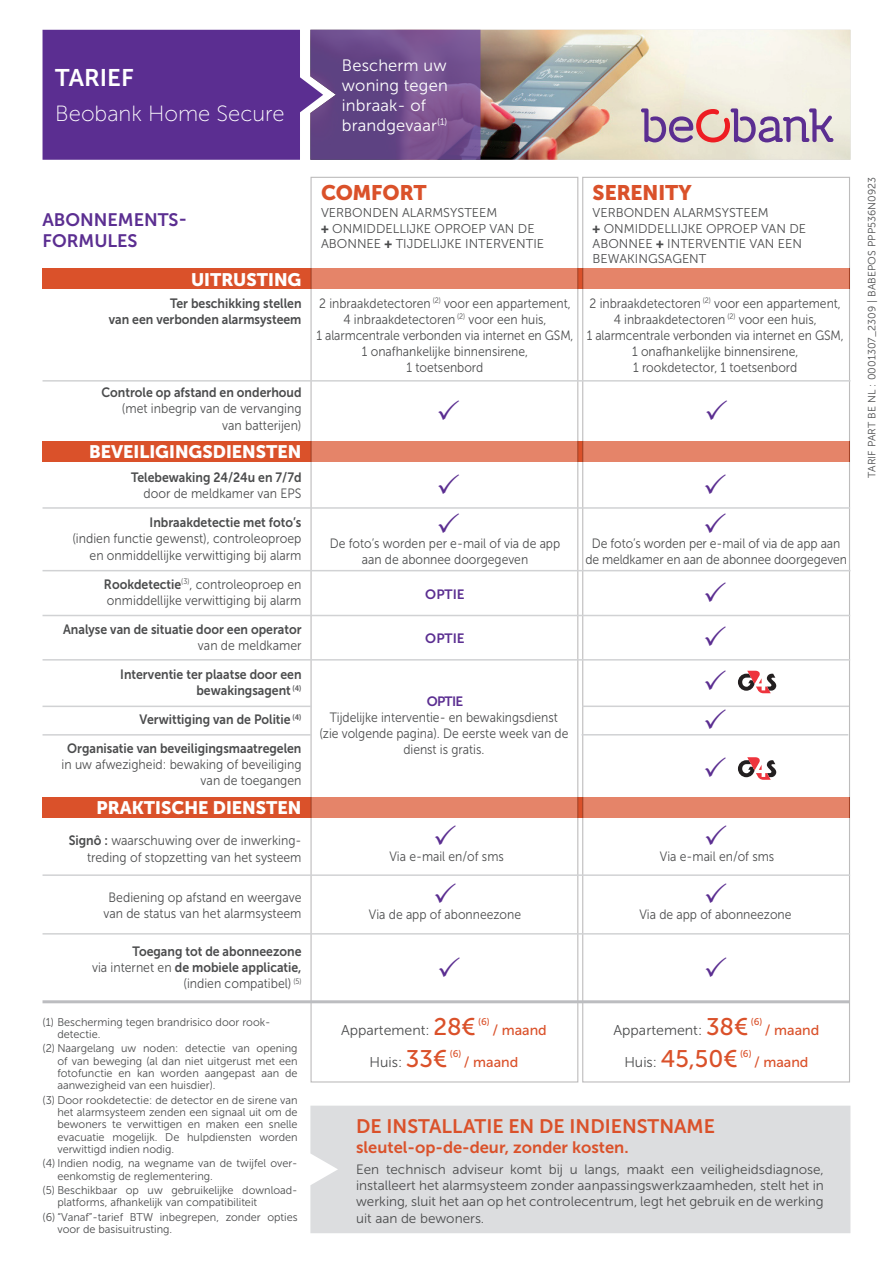
<style>
.page{position:relative;width:893px;height:1263px;background:#fff}
.page>*{position:absolute;margin:0;border:0;box-sizing:border-box;transform-origin:0 0}
.t1{font:24px "Museo Sans 500";color:#da512a}
.t2{font:24px "Museo Sans 700";color:#fff}
.t3{font:21.9px "Museo Sans 100";color:#fff}
.t4{font:21px "Museo Sans Cyrl 900";color:#da512a}
.t5{font:19.5px "Museo Sans 700";color:#da512a}
.t6{font:18px "Museo Sans Cyrl 900";color:#fff}
.t7{font:18px/21.6px "Museo Sans 700";color:#5b2e91}
.t8{font:16.5px/19.8px "Museo Sans 300";letter-spacing:.01em;color:#fff}
.t9{font:16.5px "Museo Sans 700";color:#da512a}
.t10{font:14.25px "Museo Sans 300";color:#4b4c4d}
.t11{font:14.25px "Museo Sans 500";color:#da512a}
.t12{font:13.5px/16.2px "Museo Sans 300";color:#4b4c4d;text-align:center;scale:.9 1}
.t13{font:13.5px/16.2px "Museo Sans 300";color:#4b4c4d;text-align:right;scale:.91 1}
.t14{font:13.5px/16.2px "Museo Sans 700";color:#4b4c4d;text-align:right;scale:.91 1}
.t15{font:13.5px/16.2px "Museo Sans 300";color:#4b4c4d;text-align:justify}
.t16{font:13.5px "Museo Sans 700";color:#5b2e91}
.t17{font:12.75px/15.3px "Museo Sans 300";color:#4b4c4d}
.t18{font:11.25px/12.3px "Museo Sans 300";color:#4b4c4d}
.t19{font:10.5px "Museo Sans 300";letter-spacing:.01em;color:#4b4c4d}
.t20{font:9.6px "Museo Sans 500";color:#da512a}
.s1{font-family:"Museo Sans 700"}
.s2{font-family:"Museo Sans 300"}
.s3{font-family:"Museo Sans Cyrl 900"}
.s4{font-family:"Museo Sans 500";font-size:24px;color:#da512a}
.s5{font-family:"Museo Sans 300";font-size:14.25px;color:#4b4c4d}
</style>
<div class="page">
<div style="left:310px;top:1106px;width:540px;height:127px;background:#dcdddf"></div>
<div style="left:43px;top:798px;width:807px;height:20px;background:#da512a"></div>
<div style="left:43px;top:269px;width:807px;height:20px;background:#da512a"></div>
<div style="left:43px;top:441px;width:807px;height:20px;background:#da512a"></div>
<svg style="left:310px;top:176px;width:269px;height:907px"></svg>
<svg style="left:582px;top:176px;width:269px;height:907px"></svg>
<hr style="left:43px;top:380px;width:807px;height:2px;background:#d1d2d4">
<hr style="left:43px;top:507px;width:807px;height:2px;background:#d1d2d4">
<hr style="left:43px;top:570px;width:807px;height:1px;background:#d1d2d4">
<hr style="left:43px;top:659px;width:807px;height:2px;background:#d1d2d4">
<hr style="left:43px;top:615px;width:807px;height:1px;background:#d1d2d4">
<hr style="left:582px;top:705px;width:267px;height:2px;background:#d1d2d4">
<hr style="left:43px;top:706px;width:269px;height:1px;background:#d1d2d4">
<hr style="left:582px;top:734px;width:266px;height:1px;background:#d1d2d4">
<hr style="left:43px;top:734px;width:268px;height:2px;background:#d1d2d4">
<svg style="left:738px;top:671px;width:38px;height:22px"></svg>
<svg style="left:738px;top:757px;width:38px;height:23px"></svg>
<hr style="left:43px;top:933px;width:807px;height:1px;background:#d1d2d4">
<hr style="left:43px;top:1000px;width:806px;height:3px;background:#bcbdc0">
<hr style="left:43px;top:874px;width:807px;height:2px;background:#d1d2d4">
<img style="left:480px;top:30px;width:370px;height:130px">
<svg style="left:43px;top:30px;width:437px;height:130px;background:#663e91"></svg>
<svg style="left:641px;top:108px;width:192px;height:34px;background:#c2a6b6"></svg>
<svg style="left:438px;top:399px;width:21px;height:21px"></svg>
<svg style="left:438px;top:473px;width:21px;height:20px"></svg>
<svg style="left:706px;top:399px;width:21px;height:21px"></svg>
<svg style="left:705px;top:473px;width:21px;height:20px"></svg>
<svg style="left:705px;top:708px;width:21px;height:21px"></svg>
<svg style="left:705px;top:582px;width:21px;height:20px"></svg>
<svg style="left:705px;top:626px;width:21px;height:20px"></svg>
<svg style="left:438px;top:512px;width:21px;height:20px"></svg>
<svg style="left:705px;top:512px;width:21px;height:20px"></svg>
<svg style="left:705px;top:670px;width:21px;height:20px"></svg>
<svg style="left:705px;top:756px;width:21px;height:20px"></svg>
<svg style="left:439px;top:957px;width:21px;height:20px"></svg>
<svg style="left:706px;top:957px;width:20px;height:20px"></svg>
<svg style="left:706px;top:825px;width:20px;height:20px"></svg>
<svg style="left:706px;top:882px;width:20px;height:20px"></svg>
<svg style="left:435px;top:825px;width:21px;height:20px"></svg>
<svg style="left:435px;top:882px;width:21px;height:20px"></svg>
<h1 class="t2" style="left:55px;top:65px;width:80px">TARIEF</h1>
<h2 class="t3" style="left:55px;top:102px;width:231px">Beobank Home Secure</h2>
<p class="t8" style="left:342px;top:56px;width:107px">Bescherm uw woning tegen inbraak- of brandgevaar<sup>(1)</sup></p>
<h3 class="t7" style="left:43px;top:209px;width:146px">ABONNEMENTS-<br>FORMULES</h3>
<h3 class="t6" style="left:191px;top:269px;width:112px">UITRUSTING</h3>
<p class="t14" style="left:109px;top:295px;width:213px">Ter beschikking stellen<br>van een verbonden alarmsysteem</p>
<p class="t14" style="left:101px;top:384px;width:221px">Controle op afstand en onderhoud</p>
<p class="t13" style="left:122px;top:401px;width:199px">(met inbegrip van de vervanging van batterijen)</p>
<h3 class="t6" style="left:89px;top:441px;width:214px">BEVEILIGINGSDIENSTEN</h3>
<p class="t14" style="left:131px;top:469px;width:189px">Telebewaking 24/24u en 7/7d</p>
<p class="t13" style="left:144px;top:486px;width:175px">door de meldkamer van EPS</p>
<p class="t14" style="left:150px;top:514px;width:168px">Inbraakdetectie met foto’s</p>
<p class="t13" style="left:72px;top:531px;width:253px">(indien functie gewenst), controleoproep en onmiddellijke verwittiging bij alarm</p>
<p class="t13" style="left:104px;top:576px;width:219px;text-align:left"><span class="s1">Rookdetectie</span><sup>(3)</sup>, controleoproep en onmiddellijke verwittiging bij alarm</p>
<p class="t14" style="left:63px;top:621px;width:263px">Analyse van de situatie door een operator</p>
<p class="t13" style="left:198px;top:637px;width:115px">van de meldkamer</p>
<p class="t14" style="left:120px;top:666px;width:201px">Interventie ter plaatse door een bewakingsagent <sup>(4)</sup></p>
<p class="t14" style="left:67px;top:705px;width:259px;line-height:29px">Verwittiging van de Politie <sup>(4)<br></sup>Organisatie van beveiligingsmaatregelen</p>
<p class="t13" style="left:62px;top:757px;width:265px">in uw afwezigheid: bewaking of beveiliging van de toegangen</p>
<h3 class="t6" style="left:97px;top:798px;width:206px">PRAKTISCHE DIENSTEN</h3>
<p class="t13" style="left:69px;top:833px;width:257px"><span class="s1">Signô :</span> waarschuwing over de inwerking&shy;treding of stopzetting van het systeem</p>
<p class="t13" style="left:103px;top:889px;width:219px;text-align:center">Bediening op afstand en weergave van de status van het alarmsysteem</p>
<p class="t14" style="left:92px;top:943px;width:232px">Toegang tot de abonneezone<br><span class="s2">via internet en</span> de mobiele applicatie,</p>
<p class="t13" style="left:183px;top:975px;width:131px">(indien compatibel) <sup>(5)</sup></p>
<p class="t18" style="left:57px;top:1016px;width:212px;text-indent:-15px">(1) Bescherming tegen brandrisico door rook&shy;detectie.</p>
<p class="t18" style="left:57px;top:1042px;width:242px;text-align:justify;text-indent:-15px">(2) Naargelang uw noden: detectie van opening of van beweging (al dan niet uitgerust met een fotofunctie en kan worden aangepast aan de aanwezigheid van een huisdier).</p>
<p class="t18" style="left:57px;top:1094px;width:242px;text-align:justify;text-indent:-15px">(3) Door rookdetectie: de detector en de sirene van het alarmsysteem zenden een signaal uit om de bewoners te verwittigen en maken een snelle evacuatie mogelijk. De hulpdiensten worden verwittigd indien nodig.</p>
<p class="t18" style="left:57px;top:1157px;width:242px;text-indent:-15px">(4) Indien nodig, na wegname van de twijfel over&shy;eenkomstig de reglementering.</p>
<p class="t18" style="left:57px;top:1184px;width:239px;text-indent:-15px">(5) Beschikbaar op uw gebruikelijke download&shy;platforms, afhankelijk van compatibiliteit</p>
<p class="t18" style="left:57px;top:1211px;width:242px;text-indent:-15px">(6) “Vanaf”-tarief BTW inbegrepen, zonder opties voor de basisuitrusting.</p>
<h3 class="t4" style="left:321px;top:181px;width:107px">COMFORT</h3>
<p class="t17" style="left:321px;top:205px;width:225px">VERBONDEN ALARMSYSTEEM<br><span class="s3">+</span> ONMIDDELLIJKE OPROEP VAN DE<br>ABONNEE <span class="s3">+</span> TIJDELIJKE INTERVENTIE</p>
<p class="t12" style="left:316px;top:295px;width:287px">2 inbraakdetectoren <sup>(2)</sup> voor een appartement, 4 inbraakdetectoren <sup>(2)</sup> voor een huis,<br>1 alarmcentrale verbonden via internet en GSM, 1 onafhankelijke binnensirene,<br>1 toetsenbord</p>
<h3 class="t4" style="left:593px;top:181px;width:101px">SERENITY</h3>
<p class="t17" style="left:593px;top:205px;width:215px">VERBONDEN ALARMSYSTEEM<br><span class="s3">+</span> ONMIDDELLIJKE OPROEP VAN DE<br>ABONNEE <span class="s3">+</span> INTERVENTIE VAN EEN<br>BEWAKINGSAGENT</p>
<p class="t12" style="left:587px;top:295px;width:287px">2 inbraakdetectoren <sup>(2)</sup> voor een appartement, 4 inbraakdetectoren <sup>(2)</sup> voor een huis,<br>1 alarmcentrale verbonden via internet en GSM, 1 onafhankelijke binnensirene,<br>1 rookdetector, 1 toetsenbord</p>
<p class="t12" style="left:330px;top:535px;width:258px">De foto’s worden per e-mail of via de app aan de abonnee doorgegeven</p>
<p class="t12" style="left:585px;top:535px;width:292px">De foto’s worden per e-mail of via de app aan de meldkamer en aan de abonnee doorgegeven</p>
<p class="t16" style="left:425px;top:587px;width:41px">OPTIE</p>
<p class="t16" style="left:425px;top:631px;width:41px">OPTIE</p>
<p class="t16" style="left:427px;top:694px;width:38px">OPTIE</p>
<p class="t12" style="left:319px;top:709px;width:278px">Tijdelijke interventie- en bewakingsdienst (zie volgende pagina). De eerste week van de dienst is gratis.</p>
<p class="t12" style="left:389px;top:849px;width:129px">Via e-mail en/of sms</p>
<p class="t12" style="left:660px;top:849px;width:129px">Via e-mail en/of sms</p>
<p class="t12" style="left:369px;top:906px;width:171px">Via de app of abonneezone</p>
<p class="t12" style="left:639px;top:906px;width:171px">Via de app of abonneezone</p>
<p class="t10" style="left:341px;top:1022px;width:136px">Appartement: <span class="s4">28€</span></p>
<p class="t20" style="left:478px;top:1016px;width:13px">(6)</p>
<p class="t11" style="left:492px;top:1022px;width:56px">/ maand</p>
<p class="t10" style="left:613px;top:1022px;width:136px">Appartement: <span class="s4">38€</span></p>
<p class="t20" style="left:751px;top:1016px;width:13px">(6)</p>
<p class="t11" style="left:765px;top:1022px;width:56px">/ maand</p>
<p class="t10" style="left:369px;top:1054px;width:79px">Huis: <span class="s4">33€</span></p>
<p class="t20" style="left:450px;top:1048px;width:13px">(6)</p>
<p class="t11" style="left:464px;top:1054px;width:56px">/ maand</p>
<h1 class="t1" style="left:624px;top:1045px;width:115px"><span class="s5">Huis:</span> 45,50€</h1>
<p class="t20" style="left:740px;top:1048px;width:13px">(6)</p>
<p class="t11" style="left:754px;top:1054px;width:56px">/ maand</p>
<h3 class="t5" style="left:356px;top:1115px;width:360px">DE INSTALLATIE EN DE INDIENSTNAME</h3>
<p class="t9" style="left:356px;top:1138px;width:274px">sleutel-op-de-deur, zonder kosten.</p>
<p class="t15" style="left:356px;top:1161px;width:469px">Een technisch adviseur komt bij u langs, maakt een veiligheidsdiagnose, installeert het alarmsysteem zonder aanpassingswerkzaamheden, stelt het in werking, sluit het aan op het controlecentrum, legt het gebruik en de werking uit aan de bewoners.</p>
<p class="t19" style="left:866px;top:478px;width:303px;rotate:-90deg">TARIF PART BE NL : 0001307_2309 | BABEPOS PPP536N0923</p>
</div>
